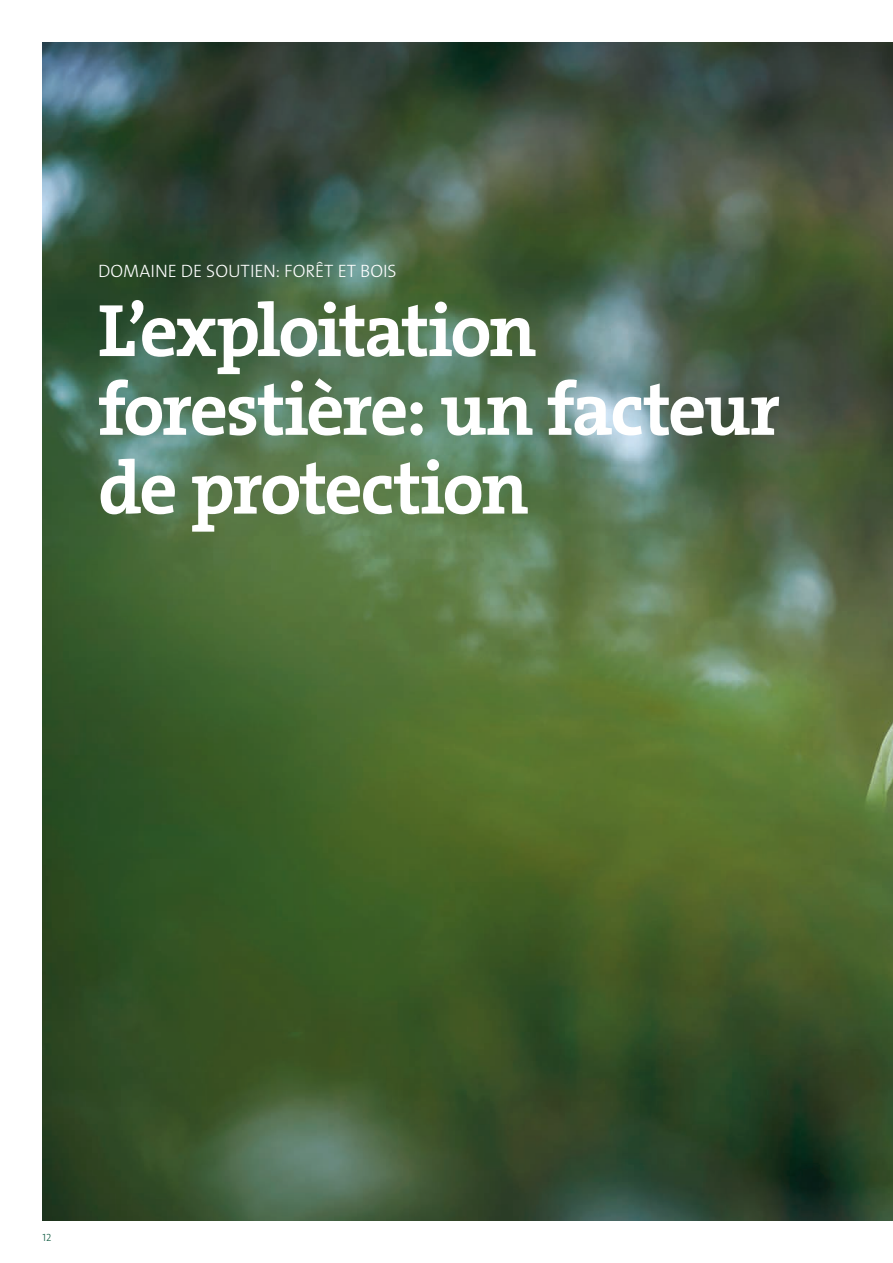
<style>
.page{position:relative;width:893px;height:1263px;background:#fff}
.page>*{position:absolute;margin:0;border:0;box-sizing:border-box;transform-origin:0 0}
.t1{font:75px/78.8px "The Serif LP7 Bld";letter-spacing:-.035em;color:#fff}
.t2{font:18px "The Sans LP3 Lig";color:#fff}
.t3{font:10.5px "The Sans LP3 Lig";color:#0d593f}
</style>
<div class="page">
<img style="left:43px;top:43px;width:850px;height:1177px">
<p class="t2" style="left:98px;top:260px;width:300px">DOMAINE DE SOUTIEN: FORÊT ET BOIS</p>
<p class="t1" style="left:98px;top:291px;width:684px">L’exploitation forestière: un facteur de protection</p>
<p class="t3" style="left:43px;top:1231px;width:10px">12</p>
</div>
